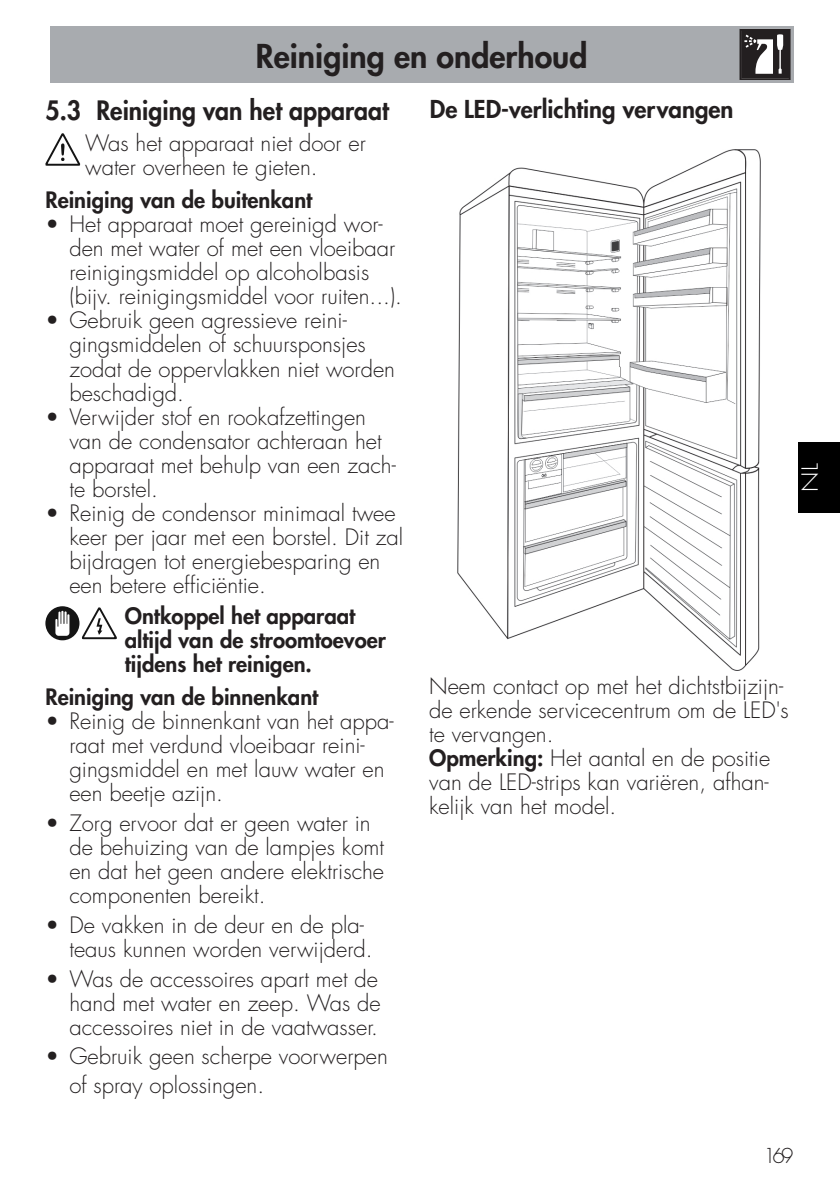
<style>
.page{position:relative;width:840px;height:1191px;background:#fff}
.page>*{position:absolute;margin:0;border:0;box-sizing:border-box;transform-origin:0 0}
.t1{font:800 32px "Futura Std";color:#231f20}
.t2{font:800 26px "Futura Std";color:#231f20;scale:.95 1}
.t3{font:800 24px "Futura Std";color:#231f20}
.t4{font:300 22px/24px "Futura Std";color:#231f20}
.t5{font:800 22px/24px "Futura Std";color:#231f20}
.t6{font:300 21.6px "Futura Std";color:#fff;scale:1.11 1}
.t7{font:300 20px "Futura Std";color:#231f20}
.s1{font-weight:800}
</style>
<div class="page">
<div style="left:797px;top:442px;width:42px;height:71px;background:#000"></div>
<div style="left:50px;top:26px;width:743px;height:57px;background:#a8abaf"></div>
<svg style="left:739px;top:29px;width:51px;height:51px;background:#5b5859"></svg>
<svg style="left:45px;top:134px;width:34px;height:32px"></svg>
<svg style="left:82px;top:608px;width:34px;height:31px"></svg>
<div style="left:45px;top:606px;width:34px;height:34px;background:#141414;border-radius:17px"></div>
<svg style="left:55px;top:611px;width:14px;height:25px"></svg>
<img style="left:457px;top:150px;width:303px;height:520px">
<h1 class="t1" style="left:256px;top:36px;width:333px">Reiniging en onderhoud</h1>
<p class="t2" style="left:45px;top:93px;width:363px">5.3 Reiniging van het apparaat</p>
<p class="t4" style="left:85px;top:132px;width:282px">Was het apparaat niet door er water overheen te gieten.</p>
<p class="t5" style="left:45px;top:188px;width:268px">Reiniging van de buitenkant</p>
<p class="t4" style="left:69px;top:213px;width:334px;text-indent:-24px">• Het apparaat moet gereinigd wor&shy;den met water of met een vloeibaar reinigingsmiddel op alcoholbasis (bijv. reinigingsmiddel voor ruiten...).</p>
<p class="t4" style="left:69px;top:309px;width:327px;text-indent:-24px">• Gebruik geen agressieve reini&shy;gingsmiddelen of schuursponsjes zodat de oppervlakken niet worden beschadigd.</p>
<p class="t4" style="left:69px;top:405px;width:328px;text-indent:-24px">• Verwijder stof en rookafzettingen van de condensator achteraan het apparaat met behulp van een zach&shy;te borstel.</p>
<p class="t4" style="left:69px;top:501px;width:335px;text-indent:-24px">• Reinig de condensor minimaal twee keer per jaar met een borstel. Dit zal bijdragen tot energiebesparing en een betere efficiëntie.</p>
<p class="t5" style="left:125px;top:604px;width:262px">Ontkoppel het apparaat altijd van de stroomtoevoer tijdens het reinigen.</p>
<p class="t5" style="left:45px;top:685px;width:274px">Reiniging van de binnenkant</p>
<p class="t4" style="left:69px;top:710px;width:325px;text-indent:-24px">• Reinig de binnenkant van het appa&shy;raat met verdund vloeibaar reini&shy;gingsmiddel en met lauw water en een beetje azijn.</p>
<p class="t4" style="left:69px;top:812px;width:316px;text-indent:-24px">• Zorg ervoor dat er geen water in de behuizing van de lampjes komt en dat het geen andere elektrische componenten bereikt.</p>
<p class="t4" style="left:69px;top:913px;width:304px;text-indent:-24px">• De vakken in de deur en de pla&shy;teaus kunnen worden verwijderd.</p>
<p class="t4" style="left:69px;top:967px;width:312px;text-align:justify;text-indent:-24px">• Was de accessoires apart met de hand met water en zeep. Was de accessoires niet in de vaatwasser.</p>
<p class="t4" style="left:69px;top:1042px;width:320px;line-height:28.8px;text-indent:-24px">• Gebruik geen scherpe voorwerpen of spray oplossingen.</p>
<p class="t3" style="left:429px;top:94px;width:305px">De LED-verlichting vervangen</p>
<p class="t4" style="left:429px;top:675px;width:361px">Neem contact op met het dichtstbijzijn&shy;de erkende servicecentrum om de LED's te vervangen.<br><span class="s1">Opmerking:</span> Het aantal en de positie van de LED-strips kan variëren, afhan&shy;kelijk van het model.</p>
<p class="t6" style="left:796px;top:491px;width:27px;rotate:-90deg">NL</p>
<p class="t7" style="left:763px;top:1143px;width:32px">169</p>
</div>
